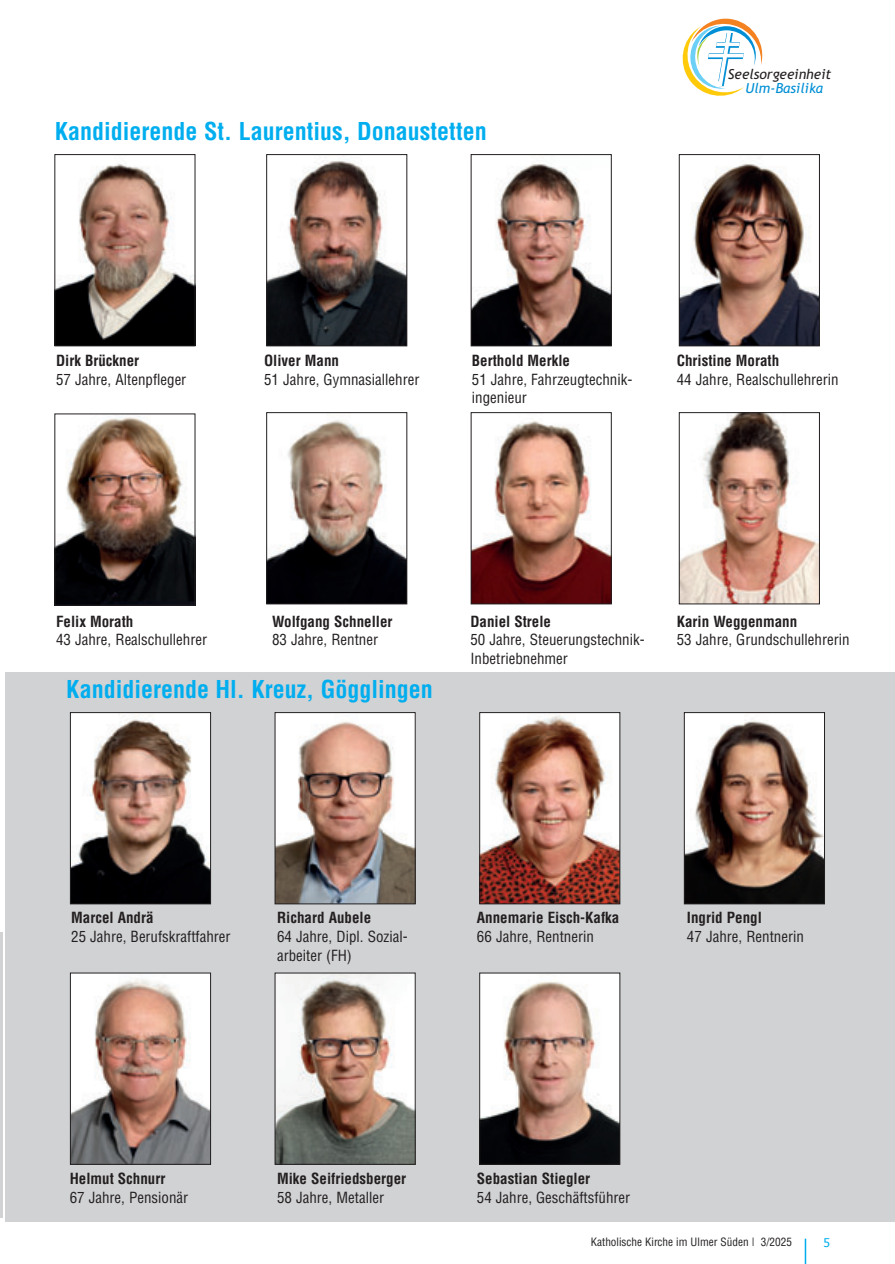
<style>
.page{position:relative;width:895px;height:1264px;background:#fff}
.page>*{position:absolute;margin:0;border:0;box-sizing:border-box;transform-origin:0 0}
.t1{font:700 condensed 24px "Helvetica";color:#00aeef}
.t2{font:condensed 15px/18.8px "Helvetica";color:#231f20}
.t3{font:700 condensed 15px "Helvetica";color:#231f20}
.t4{font:italic 13.8px "Trebuchet MS";color:#231f20}
.t5{font:italic 13.8px "Trebuchet MS";color:#008fd5}
.t6{font:12px "Tahoma";color:#00aeef}
.t7{font:condensed 11.25px "Helvetica";color:#231f20}
</style>
<div class="page">
<div style="left:6px;top:672px;width:889px;height:549px;background:#d1d2d4"></div>
<hr style="left:0;top:932px;width:3px;height:285px;background:#d1d2d4">
<svg style="left:683px;top:19px;width:80px;height:77px"></svg>
<svg style="left:805px;top:1238px;width:1px;height:25px"></svg>
<img style="left:72px;top:714px;width:137px;height:187px">
<div style="left:70px;top:712px;width:141px;height:191px;border:1px solid #231f20"></div>
<img style="left:686px;top:714px;width:136px;height:187px">
<div style="left:684px;top:712px;width:140px;height:191px;border:1px solid #231f20"></div>
<img style="left:277px;top:714px;width:136px;height:187px">
<div style="left:275px;top:712px;width:140px;height:191px;border:1px solid #231f20"></div>
<img style="left:482px;top:714px;width:136px;height:187px">
<div style="left:480px;top:712px;width:140px;height:191px;border:1px solid #231f20"></div>
<img style="left:72px;top:974px;width:137px;height:188px">
<div style="left:70px;top:972px;width:141px;height:192px;border:1px solid #231f20"></div>
<img style="left:277px;top:974px;width:136px;height:188px">
<img style="left:482px;top:974px;width:136px;height:188px">
<div style="left:480px;top:972px;width:140px;height:192px;border:1px solid #231f20"></div>
<img style="left:57px;top:164px;width:136px;height:180px">
<div style="left:55px;top:154px;width:140px;height:192px;border:1px solid #231f20"></div>
<img style="left:681px;top:163px;width:136px;height:181px">
<div style="left:679px;top:154px;width:140px;height:192px;border:1px solid #231f20"></div>
<img style="left:269px;top:157px;width:136px;height:187px">
<div style="left:267px;top:154px;width:140px;height:192px;border:1px solid #231f20"></div>
<img style="left:473px;top:164px;width:136px;height:180px">
<div style="left:471px;top:154px;width:140px;height:192px;border:1px solid #231f20"></div>
<img style="left:57px;top:416px;width:136px;height:187px">
<div style="left:55px;top:414px;width:140px;height:191px;border:1px solid #231f20"></div>
<img style="left:269px;top:420px;width:136px;height:182px">
<div style="left:267px;top:412px;width:140px;height:192px;border:1px solid #231f20"></div>
<img style="left:473px;top:421px;width:136px;height:181px">
<div style="left:471px;top:412px;width:140px;height:192px;border:1px solid #231f20"></div>
<img style="left:681px;top:414px;width:136px;height:188px">
<div style="left:679px;top:412px;width:140px;height:192px;border:1px solid #231f20"></div>
<h1 class="t1" style="left:55px;top:118px;width:433px">Kandidierende St. Laurentius, Donaustetten</h1>
<p class="t4" style="left:728px;top:69px;width:105px">Seelsorgeeinheit</p>
<p class="t5" style="left:745px;top:83px;width:79px">Ulm-Basilika</p>
<p class="t3" style="left:56px;top:352px;width:85px">Dirk Brückner</p>
<p class="t2" style="left:56px;top:370px;width:132px">57 Jahre, Altenpfleger</p>
<p class="t3" style="left:264px;top:352px;width:76px">Oliver Mann</p>
<p class="t2" style="left:264px;top:370px;width:157px">51 Jahre, Gymnasiallehrer</p>
<p class="t3" style="left:472px;top:352px;width:100px">Berthold Merkle</p>
<p class="t2" style="left:472px;top:370px;width:162px">51 Jahre, Fahrzeugtechnik&shy;ingenieur</p>
<p class="t3" style="left:677px;top:352px;width:104px">Christine Morath</p>
<p class="t2" style="left:677px;top:370px;width:163px">44 Jahre, Realschullehrerin</p>
<p class="t3" style="left:272px;top:612px;width:122px">Wolfgang Schneller</p>
<p class="t2" style="left:272px;top:630px;width:108px">83 Jahre, Rentner</p>
<h1 class="t1" style="left:66px;top:676px;width:368px">Kandidierende Hl. Kreuz, Gögglingen</h1>
<p class="t3" style="left:56px;top:612px;width:79px">Felix Morath</p>
<p class="t2" style="left:56px;top:630px;width:153px">43 Jahre, Realschullehrer</p>
<p class="t3" style="left:470px;top:612px;width:82px">Daniel Strele</p>
<p class="t2" style="left:470px;top:630px;width:176px">50 Jahre, Steuerungstechnik-<br>Inbetriebnehmer</p>
<p class="t3" style="left:677px;top:612px;width:122px">Karin Weggenmann</p>
<p class="t2" style="left:677px;top:630px;width:174px">53 Jahre, Grundschullehrerin</p>
<p class="t3" style="left:71px;top:909px;width:84px">Marcel Andrä</p>
<p class="t2" style="left:71px;top:927px;width:161px">25 Jahre, Berufskraftfahrer</p>
<p class="t3" style="left:277px;top:909px;width:96px">Richard Aubele</p>
<p class="t2" style="left:277px;top:927px;width:132px">64 Jahre, Dipl. Sozial&shy;arbeiter (FH)</p>
<p class="t3" style="left:477px;top:909px;width:144px">Annemarie Eisch-Kafka</p>
<p class="t2" style="left:477px;top:927px;width:118px">66 Jahre, Rentnerin</p>
<p class="t3" style="left:687px;top:909px;width:76px">Ingrid Pengl</p>
<p class="t2" style="left:687px;top:927px;width:118px">47 Jahre, Rentnerin</p>
<p class="t3" style="left:70px;top:1170px;width:97px">Helmut Schnurr</p>
<p class="t2" style="left:70px;top:1188px;width:120px">67 Jahre, Pensionär</p>
<p class="t3" style="left:277px;top:1170px;width:131px">Mike Seifriedsberger</p>
<p class="t2" style="left:277px;top:1188px;width:108px">58 Jahre, Metaller</p>
<p class="t3" style="left:477px;top:1170px;width:115px">Sebastian Stiegler</p>
<p class="t2" style="left:477px;top:1188px;width:155px">54 Jahre, Geschäftsführer</p>
<p class="t7" style="left:591px;top:1235px;width:203px">Katholische Kirche im Ulmer Süden | 3/2025</p>
<p class="t6" style="left:823px;top:1234px;width:8px">5</p>
</div>
